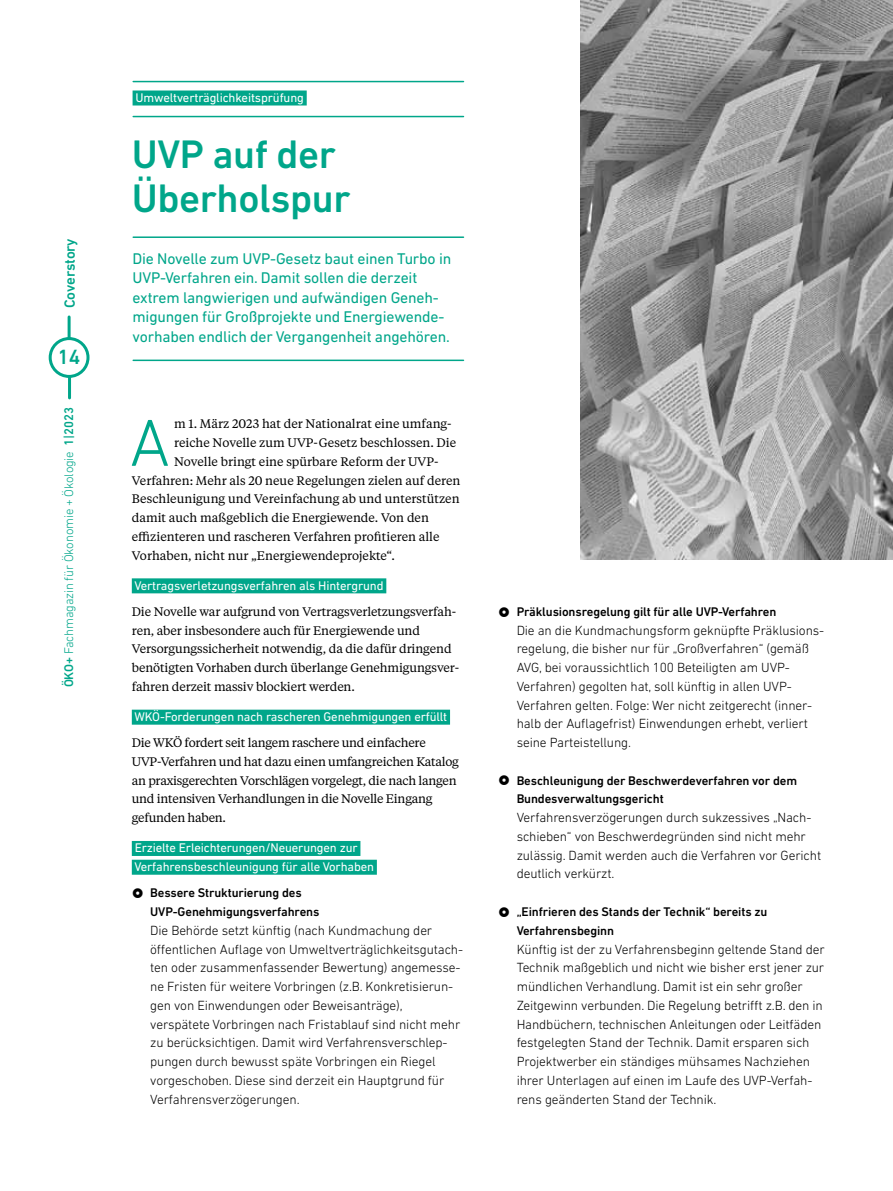
<style>
.page{position:relative;width:893px;height:1191px;background:#fff}
.page>*{position:absolute;margin:0;border:0;box-sizing:border-box;transform-origin:0 0}
.t1{font:300 67.5px "DIN Next LT Pro";color:#00a68a}
.t2{font:500 40.5px/43.5px "DIN Next LT Pro";letter-spacing:-.01em;color:#00a68a}
.t3{font:500 21px "DIN Next LT Pro";color:#00a68a}
.t4{font:15.75px/19.5px "DIN Next LT Pro";letter-spacing:-.01em;color:#00a68a}
.t5{font:500 15px "DIN Next LT Pro";letter-spacing:-.01em;color:#00a68a}
.t6{font:300 13.5px/18.8px "DIN Next LT Pro";letter-spacing:-.01em;color:#000}
.t7{font:500 12.75px/18.8px "DIN Next LT Pro";letter-spacing:-.01em;color:#000}
.t8{font:12.75px/18.8px "DIN Next LT Pro";letter-spacing:-.01em;color:#fff}
.t9{font:300 12.75px "DIN Next LT Pro";letter-spacing:-.01em;color:#00a68a}
.t10{font:12.3px/18.8px "Tiempos Text";letter-spacing:-.01em;color:#000}
.s1{font-weight:500}
</style>
<div class="page">
<hr style="left:133px;top:116px;width:330px;height:1px;background:#00a68a">
<div style="left:133px;top:90px;width:174px;height:15px;background:#00a68a"></div>
<hr style="left:133px;top:81px;width:330px;height:1px;background:#00a68a">
<hr style="left:133px;top:236px;width:330px;height:2px;background:#00a68a">
<hr style="left:133px;top:359px;width:330px;height:2px;background:#00a68a">
<div style="left:132px;top:578px;width:254px;height:15px;background:#00a68a"></div>
<div style="left:132px;top:709px;width:318px;height:15px;background:#00a68a"></div>
<div style="left:132px;top:841px;width:228px;height:15px;background:#00a68a"></div>
<div style="left:132px;top:859px;width:245px;height:15px;background:#00a68a"></div>
<div style="left:49px;top:337px;width:41px;height:41px;border:3px solid #00a68a;border-radius:50%"></div>
<hr style="left:68px;top:317px;width:3px;height:21px;background:#00a68a">
<hr style="left:68px;top:377px;width:3px;height:21px;background:#00a68a">
<img style="left:580px;top:0;width:313px;height:559px">
<p class="t5" style="left:61px;top:308px;width:72px;rotate:-90deg">Coverstory</p>
<h3 class="t3" style="left:58px;top:345px;width:24px">14</h3>
<p class="t9" style="left:61px;top:687px;width:282px;rotate:-90deg"><span class="s1">ÖKO+</span> Fachmagazin für Ökonomie + Ökologie <span class="s1">1|2023</span></p>
<p class="t8" style="left:135px;top:88px;width:170px">Umweltverträglichkeitsprüfung</p>
<h2 class="t2" style="left:132px;top:132px;width:220px">UVP auf der<br>Überholspur</h2>
<p class="t4" style="left:132px;top:248px;width:320px">Die Novelle zum UVP-Gesetz baut einen Turbo in UVP-Verfahren ein. Damit sollen die derzeit extrem langwierigen und aufwändigen Geneh&shy;migungen für Großprojekte und Energiewende&shy;vorhaben endlich der Vergangenheit angehören.</p>
<h1 class="t1" style="left:130px;top:404px;width:42px">A</h1>
<p class="t10" style="left:174px;top:414px;width:279px">m 1. März 2023 hat der Nationalrat eine umfang-</p>
<p class="t10" style="left:174px;top:433px;width:284px">reiche Novelle zum UVP-Gesetz beschlossen. Die</p>
<p class="t10" style="left:174px;top:451px;width:266px">Novelle bringt eine spürbare Reform der UVP-</p>
<p class="t10" style="left:132px;top:470px;width:330px">Verfahren: Mehr als 20 neue Regelungen zielen auf deren</p>
<p class="t10" style="left:132px;top:489px;width:329px">Beschleunigung und Vereinfachung ab und unterstützen</p>
<p class="t10" style="left:132px;top:508px;width:299px">damit auch maßgeblich die Energiewende. Von den</p>
<p class="t10" style="left:132px;top:526px;width:309px">effizienteren und rascheren Verfahren profitieren alle</p>
<p class="t10" style="left:132px;top:545px;width:265px">Vorhaben, nicht nur „Energiewendeprojekte“.</p>
<p class="t8" style="left:134px;top:576px;width:251px">Vertragsverletzungsverfahren als Hintergrund</p>
<p class="t10" style="left:132px;top:601px;width:329px">Die Novelle war aufgrund von Vertragsverletzungsverfah&shy;ren, aber insbesondere auch für Energiewende und Versorgungssicherheit notwendig, da die dafür dringend benötigten Vorhaben durch überlange Genehmigungsver&shy;fahren derzeit massiv blockiert werden.</p>
<p class="t8" style="left:135px;top:707px;width:314px">WKÖ-Forderungen nach rascheren Genehmigungen erfüllt</p>
<p class="t10" style="left:132px;top:733px;width:329px">Die WKÖ fordert seit langem raschere und einfachere UVP-Verfahren und hat dazu einen umfangreichen Katalog an praxisgerechten Vorschlägen vorgelegt, die nach langen und intensiven Verhandlungen in die Novelle Eingang gefunden haben.</p>
<p class="t8" style="left:134px;top:838px;width:241px">Erzielte Erleichterungen/Neuerungen zur<br>Verfahrensbeschleunigung für alle Vorhaben</p>
<p class="t7" style="left:150px;top:883px;width:171px">Bessere Strukturierung des<br>UVP-Genehmigungsverfahrens</p>
<p class="t6" style="left:150px;top:920px;width:314px">Die Behörde setzt künftig (nach Kundmachung der öffentlichen Auflage von Umweltverträglichkeitsgutach&shy;ten oder zusammenfassender Bewertung) angemesse&shy;ne Fristen für weitere Vorbringen (z.B. Konkretisierun&shy;gen von Einwendungen oder Beweisanträge), verspätete Vorbringen nach Fristablauf sind nicht mehr zu berücksichtigen. Damit wird Verfahrensverschlep&shy;pungen durch bewusst späte Vorbringen ein Riegel vorgeschoben. Diese sind derzeit ein Hauptgrund für Verfahrensverzögerungen.</p>
<p class="t7" style="left:517px;top:602px;width:261px">Präklusionsregelung gilt für alle UVP-Verfahren</p>
<p class="t6" style="left:517px;top:620px;width:309px">Die an die Kundmachungsform geknüpfte Präklusions&shy;regelung, die bisher nur für „Großverfahren“ (gemäß AVG, bei voraussichtlich 100 Beteiligten am UVP-Verfahren) gegolten hat, soll künftig in allen UVP-Verfahren gelten. Folge: Wer nicht zeitgerecht (inner&shy;halb der Auflagefrist) Einwendungen erhebt, verliert seine Parteistellung.</p>
<p class="t7" style="left:517px;top:771px;width:282px">Beschleunigung der Beschwerdeverfahren vor dem<br>Bundesverwaltungsgericht</p>
<p class="t6" style="left:517px;top:808px;width:306px">Verfahrensverzögerungen durch sukzessives „Nach&shy;schieben“ von Beschwerdegründen sind nicht mehr zulässig. Damit werden auch die Verfahren vor Gericht deutlich verkürzt.</p>
<p class="t7" style="left:517px;top:902px;width:252px">„Einfrieren des Stands der Technik“ bereits zu<br>Verfahrensbeginn</p>
<p class="t6" style="left:517px;top:939px;width:310px">Künftig ist der zu Verfahrensbeginn geltende Stand der Technik maßgeblich und nicht wie bisher erst jener zur mündlichen Verhandlung. Damit ist ein sehr großer Zeitgewinn verbunden. Die Regelung betrifft z.B. den in Handbüchern, technischen Anleitungen oder Leitfäden festgelegten Stand der Technik. Damit ersparen sich Projektwerber ein ständiges mühsames Nachziehen ihrer Unterlagen auf einen im Laufe des UVP-Verfah&shy;rens geänderten Stand der Technik.</p>
</div>
